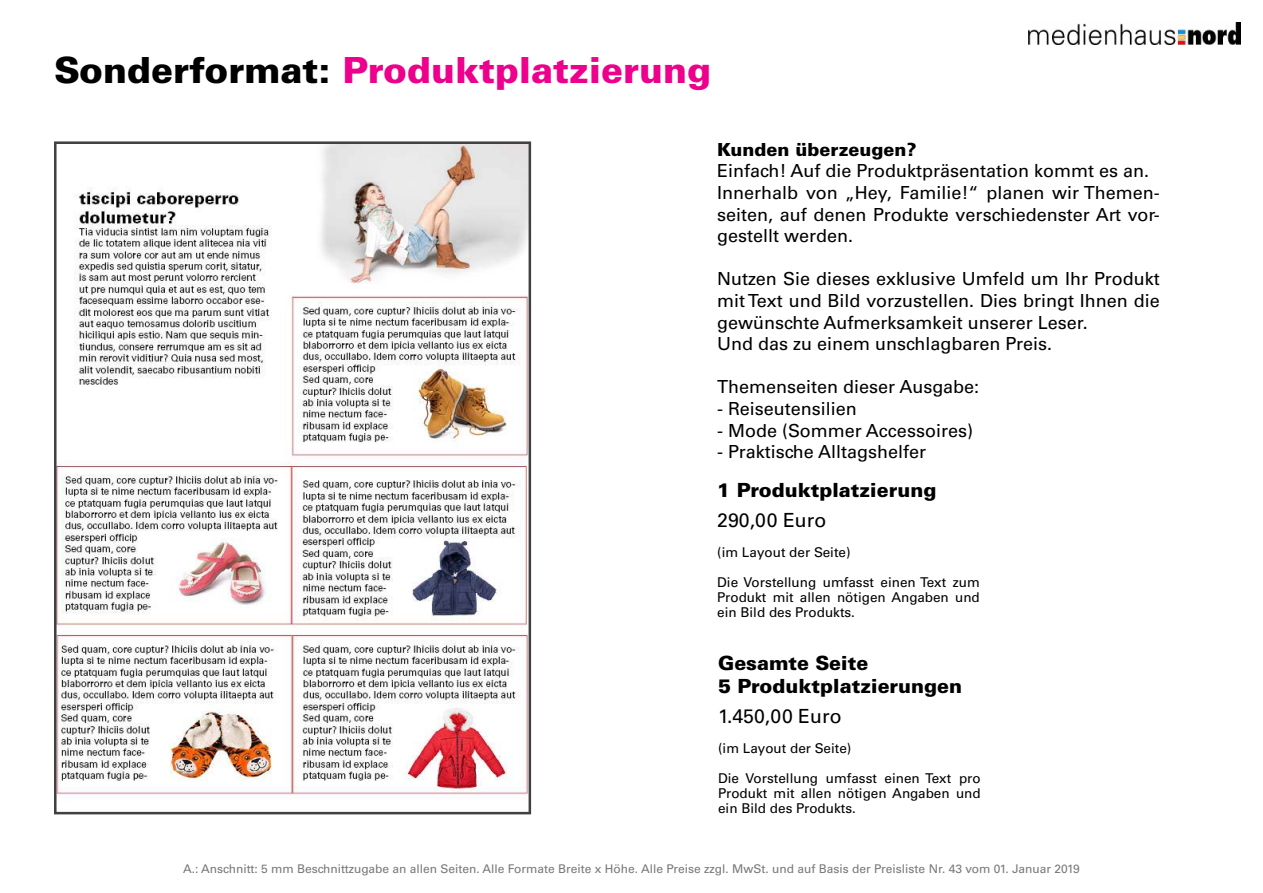
<style>
.page{position:relative;width:1263px;height:893px;background:#fff}
.page>*{position:absolute;margin:0;border:0;box-sizing:border-box;transform-origin:0 0}
.t1{font:900 36px "Univers";color:#ec008c}
.t2{font:900 19.5px/23.4px "Univers";color:#000}
.t3{font:19.5px "Univers";color:#000}
.t4{font:18px/21.6px "Univers";color:#000}
.t5{font:900 18px "Univers";color:#000}
.t6{font:13.5px/15px "Univers";color:#000;text-align:justify}
.t7{font:12px "Univers";color:#77787b}
.s1{color:#000}
</style>
<div class="page">
<img style="left:1028px;top:22px;width:212px;height:22px">
<img style="left:58px;top:145px;width:469px;height:650px">
<div style="left:54px;top:141px;width:477px;height:673px;border:3px solid #414042"></div>
<h1 class="t1" style="left:54px;top:47px;width:659px"><span class="s1">Sonderformat:</span> Produktplatzierung</h1>
<p class="t5" style="left:717px;top:138px;width:201px">Kunden überzeugen?</p>
<p class="t4" style="left:717px;top:160px;width:444px">Einfach! Auf die Produktpräsentation kommt es an.<br>Innerhalb von „Hey, Familie!“ planen wir Themen&shy;seiten, auf denen Produkte verschiedenster Art vor&shy;gestellt werden.</p>
<p class="t4" style="left:717px;top:268px;width:444px">Nutzen Sie dieses exklusive Umfeld um Ihr Produkt mit Text und Bild vorzustellen. Dies bringt Ihnen die gewünschte Aufmerksamkeit unserer Leser.<br>Und das zu einem unschlagbaren Preis.</p>
<p class="t4" style="left:717px;top:376px;width:263px">Themenseiten dieser Ausgabe:</p>
<p class="t4" style="left:717px;top:398px;width:141px">- Reiseutensilien</p>
<p class="t4" style="left:717px;top:420px;width:257px">- Mode (Sommer Accessoires)</p>
<p class="t4" style="left:717px;top:441px;width:210px">- Praktische Alltagshelfer</p>
<p class="t2" style="left:717px;top:478px;width:221px">1 Produktplatzierung</p>
<p class="t3" style="left:717px;top:508px;width:111px">290,00 Euro</p>
<p class="t6" style="left:717px;top:544px;width:135px">(im Layout der Seite)</p>
<p class="t6" style="left:717px;top:574px;width:264px">Die Vorstellung umfasst einen Text zum Produkt mit allen nötigen Angaben und ein Bild des Produkts.</p>
<p class="t2" style="left:718px;top:651px;width:246px">Gesamte Seite<br>5 Produktplatzierungen</p>
<p class="t3" style="left:718px;top:705px;width:125px">1.450,00 Euro</p>
<p class="t6" style="left:718px;top:741px;width:135px">(im Layout der Seite)</p>
<p class="t6" style="left:718px;top:771px;width:264px">Die Vorstellung umfasst einen Text pro Produkt mit allen nötigen Angaben und ein Bild des Produkts.</p>
<p class="t7" style="left:183px;top:862px;width:898px">A.: Anschnitt: 5 mm Beschnittzugabe an allen Seiten. Alle Formate Breite x Höhe. Alle Preise zzgl. MwSt. und auf Basis der Preisliste Nr. 43 vom 01. Januar 2019</p>
</div>
